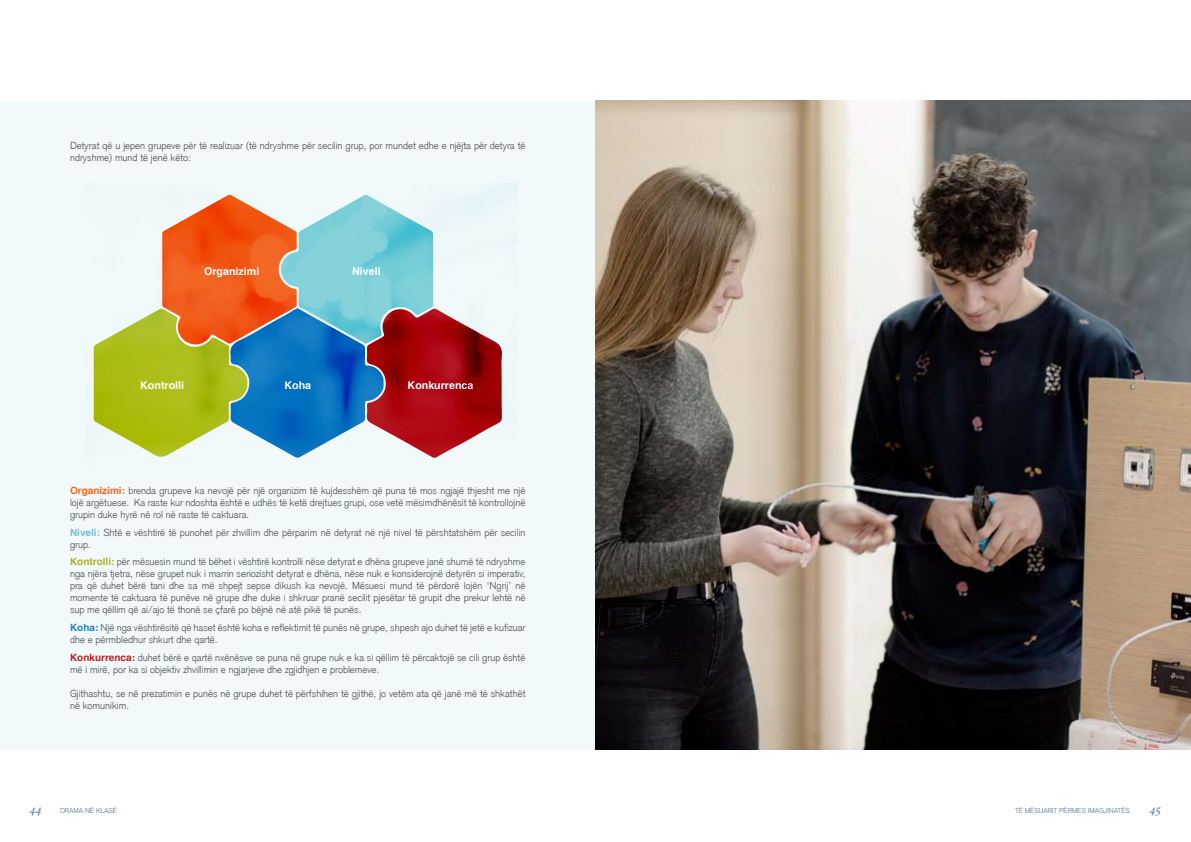
<style>
.page{position:relative;width:1191px;height:842px;background:#fff}
.page>*{position:absolute;margin:0;border:0;box-sizing:border-box;transform-origin:0 0}
.t1{font:12px "Garamond Premr Pro Med It";color:#5d7195}
.t2{font:700 10.7px "Helvetica";color:#fff}
.t3{font:300 10px/12px "Akzidenz Grotesk";color:#4d4d4f}
.t4{font:300 7px "Akzidenz Grotesk";color:#5e7296}
.s1{font-family:"Helvetica";font-weight:700;color:#f26723}
.s2{font-family:"Helvetica";font-weight:700;color:#7abfc7}
.s3{font-family:"Helvetica";font-weight:700;color:#a6b32e}
.s4{font-family:"Helvetica";font-weight:700;color:#2484c6}
.s5{font-family:"Helvetica";font-weight:700;color:#b82026}
</style>
<div class="page">
<div style="left:0;top:101px;width:1191px;height:648px;background:#f2f9fa"></div>
<img style="left:93px;top:183px;width:424px;height:275px">
<img style="left:595px;top:101px;width:596px;height:648px">
<p class="t3" style="left:70px;top:139px;width:457px">Detyrat që u jepen grupeve për të realizuar (të ndryshme për secilin grup, por mundet edhe e njëjta për detyra të ndryshme) mund të jenë këto:</p>
<p class="t2" style="left:204px;top:264px;width:57px">Organizimi</p>
<p class="t2" style="left:352px;top:264px;width:30px">Niveli</p>
<p class="t2" style="left:140px;top:378px;width:45px">Kontrolli</p>
<p class="t2" style="left:284px;top:378px;width:28px">Koha</p>
<p class="t2" style="left:407px;top:378px;width:67px">Konkurrenca</p>
<p class="t3" style="left:70px;top:485px;width:457px;text-align:justify"><span class="s1">Organizimi:</span> brenda grupeve ka nevojë për një organizim të kujdesshëm që puna të mos ngjajë thjesht me një lojë argëtuese. Ka raste kur ndoshta është e udhës të ketë drejtues grupi, ose vetë mësimdhënësit të kontrollojnë grupin duke hyrë në rol në raste të caktuara.</p>
<p class="t3" style="left:70px;top:526px;width:457px"><span class="s2">Niveli:</span> Shtë e vështirë të punohet për zhvillim dhe përparim në detyrat në një nivel të përshtatshëm për secilin grup.</p>
<p class="t3" style="left:70px;top:556px;width:457px;text-align:justify"><span class="s3">Kontrolli:</span> për mësuesin mund të bëhet i vështirë kontrolli nëse detyrat e dhëna grupeve janë shumë të ndryshme nga njëra tjetra, nëse grupet nuk i marrin seriozisht detyrat e dhëna, nëse nuk e konsiderojnë detyrën si imperativ, pra që duhet bërë tani dhe sa më shpejt sepse dikush ka nevojë. Mësuesi mund të përdorë lojën ‘Ngrij’ në momente të caktuara të punëve në grupe dhe duke i shkruar pranë secilit pjesëtar të grupit dhe prekur lehtë në sup me qëllim që ai/ajo të thonë se çfarë po bëjnë në atë pikë të punës.</p>
<p class="t3" style="left:70px;top:622px;width:457px"><span class="s4">Koha:</span> Një nga vështirësitë që haset është koha e reflektimit të punës në grupe, shpesh ajo duhet të jetë e kufizuar dhe e përmbledhur shkurt dhe qartë.</p>
<p class="t3" style="left:70px;top:651px;width:457px"><span class="s5">Konkurrenca:</span> duhet bërë e qartë nxënësve se puna në grupe nuk e ka si qëllim të përcaktojë se cili grup është më i mirë, por ka si objektiv zhvillimin e ngjarjeve dhe zgjidhjen e problemeve.</p>
<p class="t3" style="left:70px;top:687px;width:457px">Gjithashtu, se në prezatimin e punës në grupe duhet të përfshihen të gjithë, jo vetëm ata që janë më të shkathët në komunikim.</p>
<p class="t1" style="left:29px;top:804px;width:13px">44</p>
<p class="t4" style="left:60px;top:807px;width:59px">DRAMA NË KLASË</p>
<p class="t4" style="left:1015px;top:807px;width:116px">TË MËSUARIT PËRMES IMAGJINATËS</p>
<p class="t1" style="left:1149px;top:804px;width:13px">45</p>
</div>
